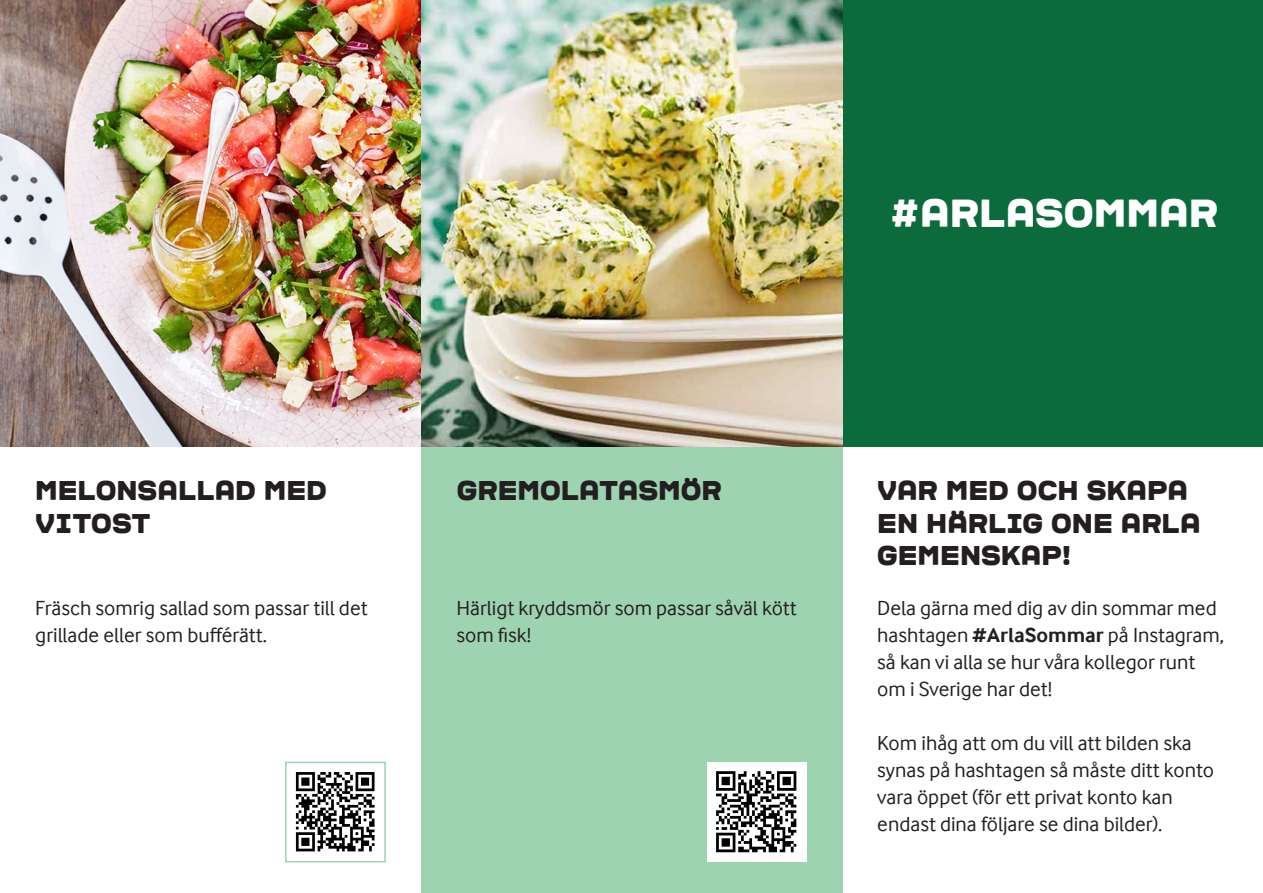
<style>
.page{position:relative;width:1263px;height:893px;background:#fff}
.page>*{position:absolute;margin:0;border:0;box-sizing:border-box;transform-origin:0 0}
.t1{font:39px "ARLASTRONG";color:#fff}
.t2{font:27px/32.4px "ARLASTRONG";color:#231f20}
.Paragraph_Style_1{font:21px/27px "Arla Inter Face W";color:#231f20}
.s1{font-weight:700}
</style>
<div class="page">
<div style="left:421px;top:446px;width:422px;height:447px;background:#9dd3b0"></div>
<div style="left:843px;top:0;width:420px;height:446px;background:#0b6b3c"></div>
<img style="left:0;top:0;width:843px;height:446px">
<img style="left:295px;top:772px;width:80px;height:80px">
<div style="left:285px;top:762px;width:101px;height:100px;border:2px solid #9dd3b0"></div>
<img style="left:707px;top:762px;width:99px;height:100px">
<p class="t1" style="left:889px;top:193px;width:330px">#ARLASOMMAR</p>
<p class="t2" style="left:35px;top:475px;width:21px">MELONSALLAD</p>
<p class="t2" style="left:264px;top:475px;width:43px">MED</p>
<p class="t2" style="left:35px;top:508px;width:58px">VITOST</p>
<p class="Paragraph_Style_1" style="left:35px;top:594px;width:334px">Fräsch somrig sallad som passar till det grillade eller som bufférätt.</p>
<p class="t2" style="left:457px;top:475px;width:104px">GREMOLATAS</p>
<p class="t2" style="left:658px;top:475px;width:62px">MÖR</p>
<p class="t2" style="left:877px;top:475px;width:325px">VAR MED OCH SKAPA<br>EN HÄRLIG ONE ARLA<br>GEMENSKAP!</p>
<p class="Paragraph_Style_1" style="left:456px;top:594px;width:342px">Härligt kryddsmör som passar såväl kött som fisk!</p>
<p class="Paragraph_Style_1" style="left:877px;top:594px;width:348px">Dela gärna med dig av din sommar med hashtagen <span class="s1">#ArlaSommar</span> på Instagram, så kan vi alla se hur våra kollegor runt om i Sverige har det!</p>
<p class="Paragraph_Style_1" style="left:877px;top:729px;width:338px">Kom ihåg att om du vill att bilden ska synas på hashtagen så måste ditt konto vara öppet (för ett privat konto kan endast dina följare se dina bilder).</p>
</div>
